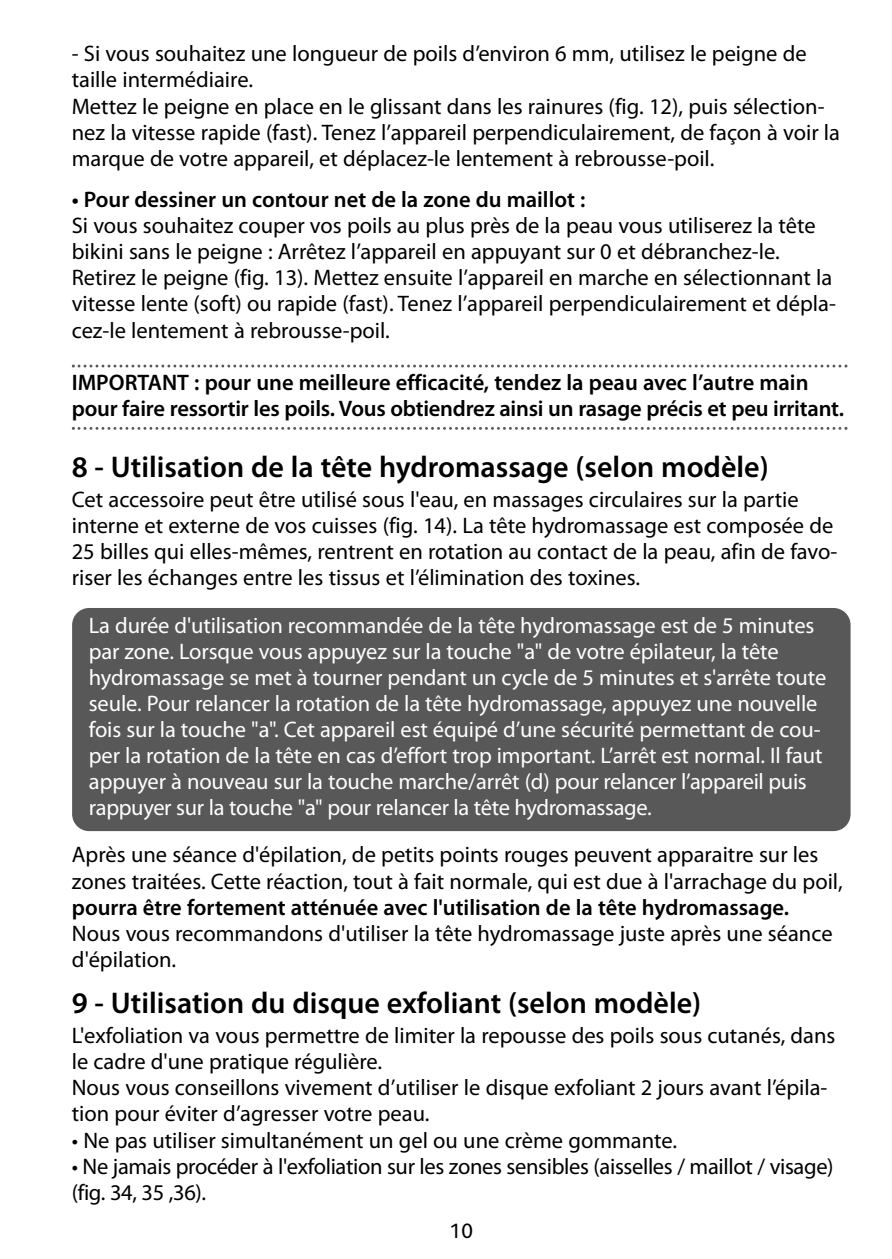
<style>
.page{position:relative;width:892px;height:1259px;background:#fff}
.page>*{position:absolute;margin:0;border:0;box-sizing:border-box;transform-origin:0 0}
.t1{font:600 30px "Myriad Pro";color:#000}
.t2{font:22.5px/26.1px "Myriad Pro";color:#000}
.t3{font:22.5px/26.1px "Myriad Pro";letter-spacing:-.005em;color:#fff}
.t4{font:600 22.5px/26.1px "Myriad Pro";color:#000}
.t5{font:20.7px "FS Albert";color:#000}
</style>
<div class="page">
<div style="left:72px;top:608px;width:778px;height:223px;background:#585858;border-radius:17px"></div>
<svg style="left:72px;top:364px;width:775px;height:3px"></svg>
<svg style="left:72px;top:427px;width:775px;height:3px"></svg>
<p class="t2" style="left:72px;top:42px;width:770px">- Si vous souhaitez une longueur de poils d’environ 6 mm, utilisez le peigne de taille intermédiaire.<br>Mettez le peigne en place en le glissant dans les rainures (fig. 12), puis sélection&shy;nez la vitesse rapide (fast). Tenez l’appareil perpendiculairement, de façon à voir la marque de votre appareil, et déplacez-le lentement à rebrousse-poil.</p>
<p class="t4" style="left:72px;top:188px;width:515px">• Pour dessiner un contour net de la zone du maillot :</p>
<p class="t2" style="left:72px;top:214px;width:766px">Si vous souhaitez couper vos poils au plus près de la peau vous utiliserez la tête bikini sans le peigne : Arrêtez l’appareil en appuyant sur 0 et débranchez-le.<br>Retirez le peigne (fig. 13). Mettez ensuite l’appareil en marche en sélectionnant la vitesse lente (soft) ou rapide (fast). Tenez l’appareil perpendiculairement et dépla&shy;cez-le lentement à rebrousse-poil.</p>
<p class="t4" style="left:72px;top:371px;width:774px">IMPORTANT : pour une meilleure efficacité, tendez la peau avec l’autre main pour faire ressortir les poils. Vous obtiendrez ainsi un rasage précis et peu irritant.</p>
<h1 class="t1" style="left:72px;top:455px;width:698px">8 - Utilisation de la tête hydromassage (selon modèle)</h1>
<p class="t2" style="left:72px;top:488px;width:767px">Cet accessoire peut être utilisé sous l'eau, en massages circulaires sur la partie interne et externe de vos cuisses (fig. 14). La tête hydromassage est composée de 25 billes qui elles-mêmes, rentrent en rotation au contact de la peau, afin de favo&shy;riser les échanges entre les tissus et l’élimination des toxines.</p>
<p class="t3" style="left:89px;top:613px;width:739px">La durée d'utilisation recommandée de la tête hydromassage est de 5 minutes par zone. Lorsque vous appuyez sur la touche "a" de votre épilateur, la tête hydromassage se met à tourner pendant un cycle de 5 minutes et s'arrête toute seule. Pour relancer la rotation de la tête hydromassage, appuyez une nouvelle fois sur la touche "a". Cet appareil est équipé d’une sécurité permettant de cou&shy;per la rotation de la tête en cas d’effort trop important. L’arrêt est normal. Il faut appuyer à nouveau sur la touche marche/arrêt (d) pour relancer l’appareil puis rappuyer sur la touche "a" pour relancer la tête hydromassage.</p>
<p class="t2" style="left:72px;top:843px;width:772px">Après une séance d'épilation, de petits points rouges peuvent apparaitre sur les zones traitées. Cette réaction, tout à fait normale, qui est due à l'arrachage du poil,</p>
<p class="t4" style="left:72px;top:895px;width:719px">pourra être fortement atténuée avec l'utilisation de la tête hydromassage.</p>
<p class="t2" style="left:72px;top:921px;width:762px">Nous vous recommandons d'utiliser la tête hydromassage juste après une séance d'épilation.</p>
<h1 class="t1" style="left:72px;top:991px;width:631px">9 - Utilisation du disque exfoliant (selon modèle)</h1>
<p class="t2" style="left:72px;top:1024px;width:765px">L'exfoliation va vous permettre de limiter la repousse des poils sous cutanés, dans le cadre d'une pratique régulière.<br>Nous vous conseillons vivement d’utiliser le disque exfoliant 2 jours avant l’épila&shy;tion pour éviter d’agresser votre peau.</p>
<p class="t2" style="left:72px;top:1128px;width:607px">• Ne pas utiliser simultanément un gel ou une crème gommante.</p>
<p class="t2" style="left:72px;top:1154px;width:763px">• Ne jamais procéder à l'exfoliation sur les zones sensibles (aisselles / maillot / visage) (fig. 34, 35 ,36).</p>
<p class="t5" style="left:450px;top:1223px;width:25px">10</p>
</div>
